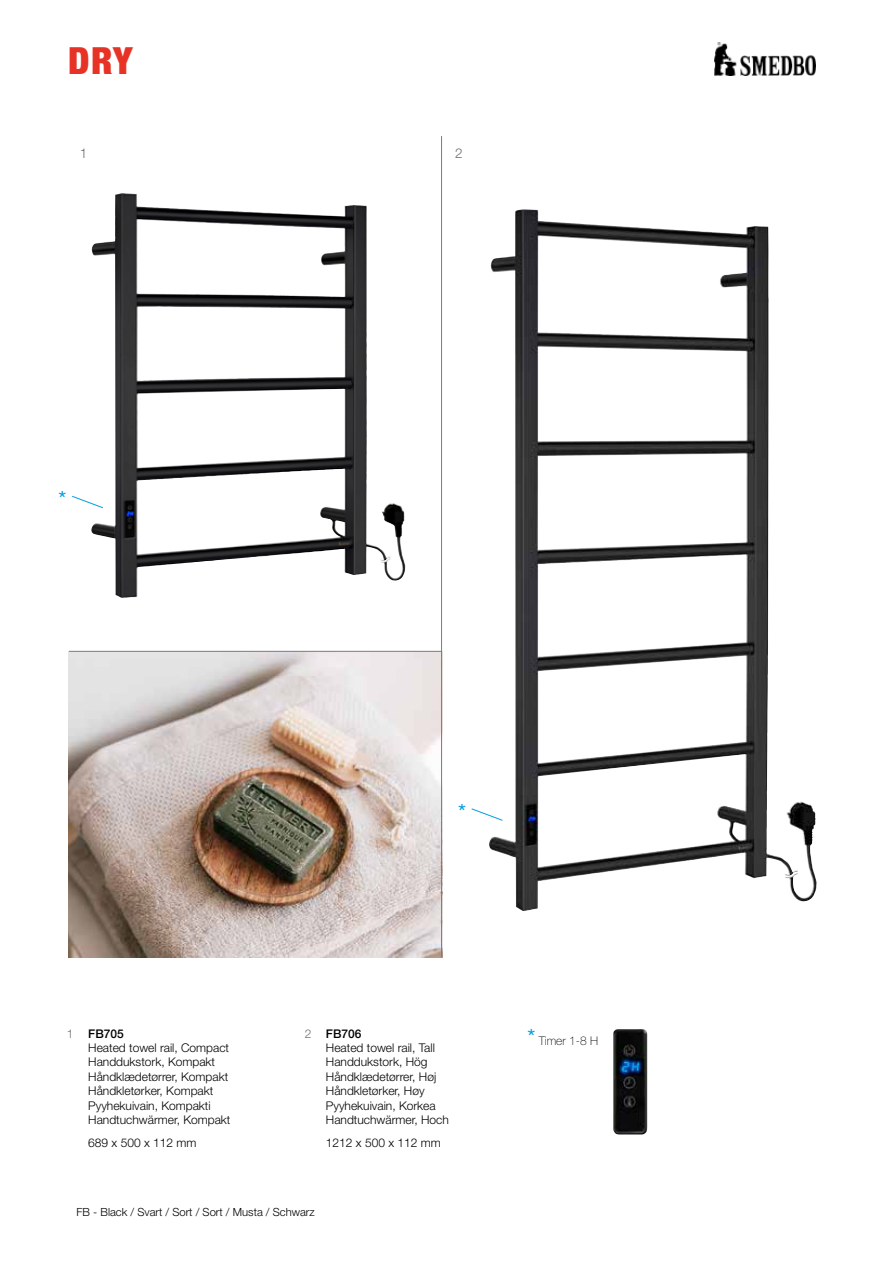
<style>
.page{position:relative;width:893px;height:1263px;background:#fff}
.page>*{position:absolute;margin:0;border:0;box-sizing:border-box;transform-origin:0 0}
.t1{font:900 condensed 37.5px "Helvetica Neue LT Std";color:#e63326}
.t2{font:22.5px "Helvetica Neue LT Std";color:#009fe3}
.t3{font:300 13.5px "Helvetica Neue LT Std";color:#706f6f}
.t4{font:300 12px/14.4px "Helvetica Neue LT Std";color:#000}
.t5{font:100 12px "Helvetica Neue LT Std";color:#000}
.t6{font:300 11.25px "Helvetica Neue LT Std";color:#000}
.s1{color:#706f6f}
.s2{font-weight:500}
.s3{font-weight:400;font-size:22.5px;color:#009fe3}
</style>
<div class="page">
<img style="left:69px;top:652px;width:372px;height:305px">
<hr style="left:441px;top:136px;width:1px;height:821px;background:#7c7b7b">
<img style="left:714px;top:43px;width:102px;height:32px">
<hr style="left:69px;top:651px;width:372px;height:1px;background:#7c7b7b">
<img style="left:91px;top:193px;width:300px;height:405px">
<img style="left:489px;top:211px;width:309px;height:700px">
<svg style="left:471px;top:808px;width:32px;height:13px"></svg>
<svg style="left:72px;top:496px;width:31px;height:12px"></svg>
<img style="left:613px;top:1029px;width:35px;height:106px">
<h1 class="t1" style="left:68px;top:38px;width:66px">DRY</h1>
<p class="t3" style="left:80px;top:145px;width:9px">1</p>
<p class="t3" style="left:455px;top:145px;width:9px">2</p>
<h2 class="t2" style="left:59px;top:486px;width:9px">*</h2>
<h2 class="t2" style="left:458px;top:798px;width:9px">*</h2>
<p class="t4" style="left:88px;top:1026px;width:144px;text-indent:-21px"><span class="s1">1</span> <span class="s2">FB705<br></span>Heated towel rail, Compact<br>Handdukstork, Kompakt<br>Håndklædetørrer, Kompakt<br>Håndkletørker, Kompakt<br>Pyyhekuivain, Kompakti<br>Handtuchwärmer, Kompakt</p>
<p class="t4" style="left:88px;top:1135px;width:110px">689 x 500 x 112 mm</p>
<p class="t4" style="left:326px;top:1026px;width:124px;text-indent:-21px"><span class="s1">2</span> <span class="s2">FB706<br></span>Heated towel rail, Tall<br>Handdukstork, Hög<br>Håndklædetørrer, Høj<br>Håndkletørker, Høy<br>Pyyhekuivain, Korkea<br>Handtuchwärmer, Hoch</p>
<p class="t4" style="left:326px;top:1135px;width:116px">1212 x 500 x 112 mm</p>
<p class="t6" style="left:77px;top:1205px;width:240px">FB - Black / Svart / Sort / Sort / Musta / Schwarz</p>
<p class="t5" style="left:527px;top:1034px;width:72px"><span class="s3">*</span> Timer 1-8 H</p>
</div>
